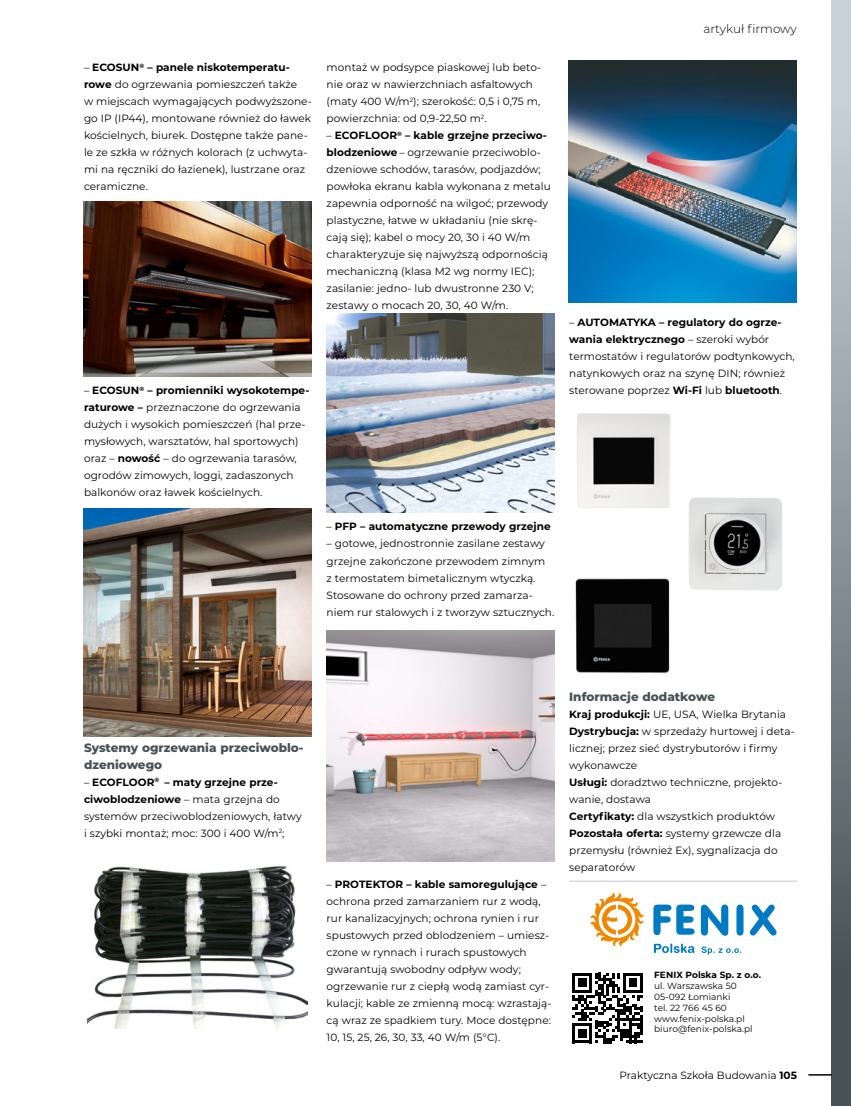
<style>
.page{position:relative;width:851px;height:1106px;background:#fff}
.page>*{position:absolute;margin:0;border:0;box-sizing:border-box;transform-origin:0 0}
.t1{font:800 12px/17px "Montserrat";color:#485156}
.t2{font:300 12px "Montserrat";color:#000}
.t3{font:10.5px/17px "Montserrat";letter-spacing:.005em;color:#000}
.t4{font:700 10.5px "Montserrat";letter-spacing:.005em;color:#000}
.t5{font:9px/10.8px "Montserrat";letter-spacing:.005em;color:#000}
.t6{font:700 9px "Montserrat";letter-spacing:.005em;color:#000}
.s1{font-weight:700}
.s2{font-weight:400}
</style>
<div class="page">
<div style="left:831px;top:0;width:19px;height:1106px;background:linear-gradient(to bottom,#d2dde5,#3c464a)"></div>
<svg style="left:808px;top:1074px;width:23px;height:1px"></svg>
<svg style="left:572px;top:972px;width:71px;height:71px"></svg>
<svg style="left:590px;top:893px;width:53px;height:53px"></svg>
<svg style="left:749px;top:904px;width:27px;height:31px"></svg>
<svg style="left:736px;top:904px;width:7px;height:31px"></svg>
<svg style="left:700px;top:904px;width:28px;height:31px"></svg>
<svg style="left:653px;top:904px;width:41px;height:31px"></svg>
<svg style="left:653px;top:943px;width:41px;height:10px"></svg>
<svg style="left:701px;top:946px;width:40px;height:8px"></svg>
<hr style="left:569px;top:880px;width:227px;height:2px;background:#dadada">
<img style="left:84px;top:509px;width:228px;height:228px">
<img style="left:84px;top:201px;width:228px;height:175px">
<img style="left:88px;top:865px;width:219px;height:163px">
<img style="left:326px;top:313px;width:228px;height:199px">
<img style="left:326px;top:630px;width:228px;height:232px">
<img style="left:568px;top:61px;width:228px;height:241px">
<img style="left:577px;top:413px;width:94px;height:95px">
<img style="left:689px;top:497px;width:93px;height:93px">
<img style="left:575px;top:578px;width:95px;height:95px">
<p class="t3" style="left:84px;top:58px;width:229px">– <span class="s1">ECOSUN</span><sup>®</sup> <span class="s1">– panele niskotemperatu&shy;rowe</span> do ogrzewania pomieszczeń także<br>w miejscach wymagających podwyższone&shy;go IP (IP44), montowane również do ławek kościelnych, biurek. Dostępne także pane&shy;le ze szkła w różnych kolorach (z uchwyta&shy;mi na ręczniki do łazienek), lustrzane oraz ceramiczne.</p>
<p class="t3" style="left:326px;top:58px;width:216px">montaż w podsypce piaskowej lub beto&shy;nie oraz w nawierzchniach asfaltowych (maty 400 W/m<sup>2</sup>); szerokość: 0,5 i 0,75 m, powierzchnia: od 0,9-22,50 m<sup>2</sup>.</p>
<p class="t3" style="left:326px;top:126px;width:226px">– <span class="s1">ECOFLOOR</span><sup>®</sup> <span class="s1">– kable grzejne przeciwo&shy;blodzeniowe</span> – ogrzewanie przeciwoblo&shy;dzeniowe schodów, tarasów, podjazdów; powłoka ekranu kabla wykonana z metalu zapewnia odporność na wilgoć; przewody plastyczne, łatwe w układaniu (nie skrę&shy;cają się); kabel o mocy 20, 30 i 40 W/m charakteryzuje się najwyższą odpornością mechaniczną (klasa M2 wg normy IEC); zasilanie: jedno- lub dwustronne 230 V; zestawy o mocach 20, 30, 40 W/m.</p>
<p class="t3" style="left:84px;top:382px;width:227px">– <span class="s1">ECOSUN</span><sup>®</sup> <span class="s1">– promienniki wysokotempe&shy;raturowe –</span> przeznaczone do ogrzewania dużych i wysokich pomieszczeń (hal prze&shy;mysłowych, warsztatów, hal sportowych) oraz – <span class="s1">nowość</span> – do ogrzewania tarasów, ogrodów zimowych, loggi, zadaszonych balkonów oraz ławek kościelnych.</p>
<p class="t4" style="left:326px;top:519px;width:225px"><span class="s2">–</span> PFP – automatyczne przewody grzejne</p>
<p class="t3" style="left:326px;top:535px;width:229px">– gotowe, jednostronnie zasilane zestawy grzejne zakończone przewodem zimnym<br>z termostatem bimetalicznym wtyczką.<br>Stosowane do ochrony przed zamarza&shy;niem rur stalowych i z tworzyw sztucznych.</p>
<p class="t2" style="left:703px;top:20px;width:95px">artykuł firmowy</p>
<p class="t3" style="left:569px;top:314px;width:227px">– <span class="s1">AUTOMATYKA – regulatory do ogrze&shy;wania elektrycznego</span> – szeroki wybór termostatów i regulatorów podtynkowych, natynkowych oraz na szynę DIN; również sterowane poprzez <span class="s1">Wi-Fi</span> lub <span class="s1">bluetooth</span>.</p>
<p class="t1" style="left:84px;top:738px;width:221px">Systemy ogrzewania przeciwoblo&shy;dzeniowego</p>
<p class="t3" style="left:84px;top:773px;width:219px">– <span class="s1">ECOFLOOR</span><sup>®</sup> <span class="s1">– maty grzejne prze&shy;ciwoblodzeniowe</span> – mata grzejna do systemów przeciwoblodzeniowych, łatwy i szybki montaż; moc: 300 i 400 W/m<sup>2</sup>;</p>
<p class="t3" style="left:326px;top:875px;width:226px">– <span class="s1">PROTEKTOR – kable samoregulujące</span> – ochrona przed zamarzaniem rur z wodą, rur kanalizacyjnych; ochrona rynien i rur spustowych przed oblodzeniem – umiesz&shy;czone w rynnach i rurach spustowych gwarantują swobodny odpływ wody; ogrzewanie rur z ciepłą wodą zamiast cyr&shy;kulacji; kable ze zmienną mocą: wzrastają&shy;cą wraz ze spadkiem tury. Moce dostępne:<br>10, 15, 25, 26, 30, 33, 40 W/m (5°C).</p>
<p class="t1" style="left:569px;top:687px;width:147px">Informacje dodatkowe</p>
<p class="t3" style="left:569px;top:705px;width:227px"><span class="s1">Kraj produkcji:</span> UE, USA, Wielka Brytania <span class="s1">Dystrybucja:</span> w sprzedaży hurtowej i deta&shy;licznej; przez sieć dystrybutorów i firmy wykonawcze<br><span class="s1">Usługi:</span> doradztwo techniczne, projekto&shy;wanie, dostawa<br><span class="s1">Certyfikaty:</span> dla wszystkich produktów <span class="s1">Pozostała oferta:</span> systemy grzewcze dla przemysłu (również Ex), sygnalizacja do separatorów</p>
<p class="t6" style="left:654px;top:968px;width:108px">FENIX Polska Sp. z o.o.</p>
<p class="t5" style="left:654px;top:980px;width:100px">ul. Warszawska 50<br>05-092 Łomianki<br>tel. 22 766 45 60 www.fenix-polska.pl biuro@fenix-polska.pl</p>
<p class="t3" style="left:619px;top:1066px;width:179px">Praktyczna Szkoła Budowania <span class="s1">105</span></p>
</div>
